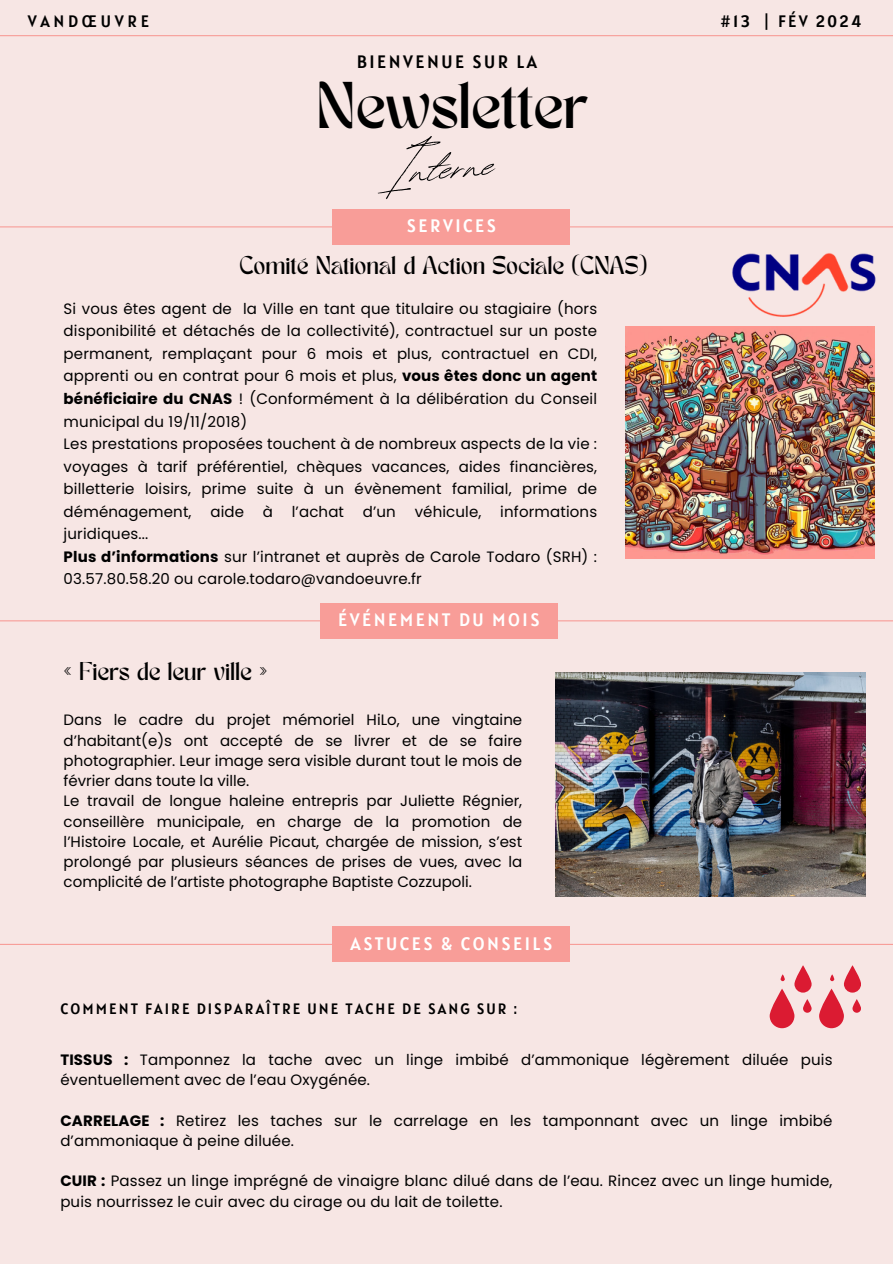
<style>
.page{position:relative;width:893px;height:1264px;background:#fff}
.page>*{position:absolute;margin:0;border:0;box-sizing:border-box;transform-origin:0 0}
.t1{font:61.05px "Revive 80 Signature";color:#000}
.t2{font:46.05px "TANMERINGUE";color:#000}
.t3{font:18px "TANMERINGUE";color:#000}
.t4{font:18px "Alatsi";letter-spacing:.14em;color:#fff}
.t5{font:17.85px "Alatsi";letter-spacing:.14em;color:#000}
.t6{font:16.5px "Alatsi";letter-spacing:.145em;color:#000}
.t7{font:16.5px "Alatsi";letter-spacing:.225em;color:#000}
.t8{font:15px/22.5px "Poppins";letter-spacing:.01em;color:#000;text-align:justify}
.t9{font:15px "Alatsi";letter-spacing:.14em;color:#000}
.s1{font-weight:700}
</style>
<div class="page">
<div style="left:0;top:0;width:892px;height:1263px;background:#f7e6e4"></div>
<hr style="left:0;top:35px;width:892px;height:1px;background:#f89d98">
<img style="left:555px;top:672px;width:310px;height:224px">
<hr style="left:0;top:226px;width:892px;height:1px;background:#f89d98">
<div style="left:333px;top:209px;width:237px;height:35px;background:#f89d98"></div>
<hr style="left:0;top:620px;width:892px;height:1px;background:#f89d98">
<div style="left:320px;top:603px;width:237px;height:36px;background:#f89d98"></div>
<hr style="left:0;top:943px;width:892px;height:2px;background:#f89d98">
<div style="left:333px;top:926px;width:237px;height:35px;background:#f89d98"></div>
<svg style="left:769px;top:988px;width:25px;height:40px"></svg>
<svg style="left:794px;top:965px;width:17px;height:27px"></svg>
<svg style="left:803px;top:999px;width:8px;height:13px"></svg>
<svg style="left:780px;top:974px;width:4px;height:7px"></svg>
<svg style="left:819px;top:988px;width:24px;height:40px"></svg>
<svg style="left:843px;top:965px;width:17px;height:27px"></svg>
<svg style="left:852px;top:999px;width:8px;height:13px"></svg>
<svg style="left:830px;top:974px;width:4px;height:7px"></svg>
<img style="left:625px;top:326px;width:249px;height:232px">
<img style="left:732px;top:253px;width:144px;height:64px">
<p class="t7" style="left:28px;top:10px;width:123px">VANDŒUVRE</p>
<h4 class="t6" style="left:720px;top:10px;width:142px">#13 | FÉV 2024</h4>
<p class="t5" style="left:357px;top:50px;width:182px">BIENVENUE SUR LA</p>
<h3 class="t2" style="left:316px;top:81px;width:274px">Newsletter</h3>
<h3 class="t1" style="left:388px;top:126px;width:104px;rotate:-5deg">Interne</h3>
<h3 class="t4" style="left:407px;top:214px;width:90px">SERVICES</h3>
<p class="t3" style="left:239px;top:256px;width:409px">Comité National d Action Sociale (CNAS)</p>
<p class="t8" style="left:64px;top:297px;width:535px">Si vous êtes agent de la Ville en tant que titulaire ou stagiaire (hors disponibilité et détachés de la collectivité), contractuel sur un poste permanent, remplaçant pour 6 mois et plus, contractuel en CDI, apprenti ou en contrat pour 6 mois et plus, <span class="s1">vous êtes donc un agent bénéficiaire du CNAS</span> ! (Conformément à la délibération du Conseil municipal du 19/11/2018)</p>
<h3 class="t8" style="left:64px;top:432px;width:535px">Les prestations proposées touchent à de nombreux aspects de la vie : voyages à tarif préférentiel, chèques vacances, aides financières, billetterie loisirs, prime suite à un évènement familial, prime de déménagement, aide à l’achat d’un véhicule, informations juridiques...</h3>
<h4 class="t8" style="left:64px;top:545px;width:535px"><span class="s1">Plus d’informations</span> sur l’intranet et auprès de Carole Todaro (SRH) :<br>03.57.80.58.20 ou carole.todaro@vandoeuvre.fr</h4>
<h2 class="t4" style="left:338px;top:608px;width:203px">ÉVÉNEMENT DU MOIS</h2>
<p class="t3" style="left:64px;top:662px;width:205px">« Fiers de leur ville »</p>
<h3 class="t8" style="left:64px;top:710px;width:460px;line-height:20.2px">Dans le cadre du projet mémoriel HiLo, une vingtaine d’habitant(e)s ont accepté de se livrer et de se faire photographier. Leur image sera visible durant tout le mois de février dans toute la ville.</h3>
<h5 class="t8" style="left:64px;top:791px;width:460px;line-height:20.2px">Le travail de longue haleine entrepris par Juliette Régnier, conseillère municipale, en charge de la promotion de l’Histoire Locale, et Aurélie Picaut, chargée de mission, s’est prolongé par plusieurs séances de prises de vues, avec la complicité de l’artiste photographe Baptiste Cozzupoli.</h5>
<h3 class="t4" style="left:350px;top:932px;width:203px">ASTUCES &amp; CONSEILS</h3>
<p class="t9" style="left:60px;top:998px;width:458px">COMMENT FAIRE DISPARAÎTRE UNE TACHE DE SANG SUR :</p>
<p class="t8" style="left:60px;top:1049px;width:773px;line-height:20.2px"><span class="s1">TISSUS :</span> Tamponnez la tache avec un linge imbibé d’ammonique légèrement diluée puis éventuellement avec de l’eau Oxygénée.</p>
<p class="t8" style="left:60px;top:1110px;width:773px;line-height:20.2px"><span class="s1">CARRELAGE :</span> Retirez les taches sur le carrelage en les tamponnant avec un linge imbibé d’ammoniaque à peine diluée.</p>
<p class="t8" style="left:60px;top:1170px;width:773px;line-height:20.2px"><span class="s1">CUIR :</span> Passez un linge imprégné de vinaigre blanc dilué dans de l’eau. Rincez avec un linge humide, puis nourrissez le cuir avec du cirage ou du lait de toilette.</p>
</div>
